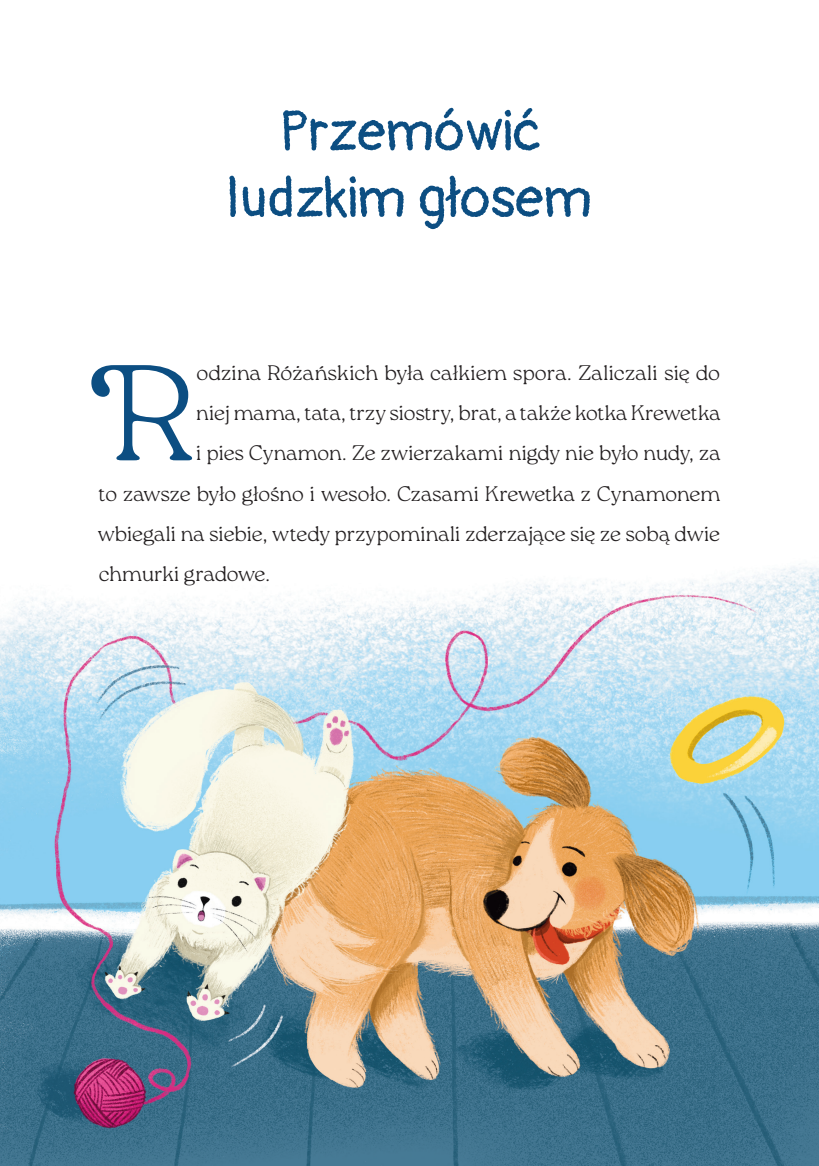
<style>
.page{position:relative;width:819px;height:1166px;background:#fff}
.page>*{position:absolute;margin:0;border:0;box-sizing:border-box;transform-origin:0 0}
.t1{font:100 135.97px "Roca";color:#0c4e82}
.t2{font:56px/66.5px "Pangolin";color:#0c4e82;text-align:center}
.t3{font:100 21px "Roca";letter-spacing:-.01em;color:#231f20}
</style>
<div class="page">
<img style="left:0;top:564px;width:819px;height:602px">
<h2 class="t2" style="left:226px;top:89px;width:367px">Przemówić ludzkim głosem</h2>
<h1 class="t1" style="left:91px;top:334px;width:88px">R</h1>
<p class="t3" style="left:196px;top:360px;width:525px">odzina Różańskich była całkiem spora. Zaliczali się do</p>
<p class="t3" style="left:196px;top:400px;width:526px">niej mama, tata, trzy siostry, brat, a także kotka Krewetka</p>
<p class="t3" style="left:196px;top:441px;width:526px">i pies Cynamon. Ze zwierzakami nigdy nie było nudy, za</p>
<p class="t3" style="left:99px;top:481px;width:623px">to zawsze było głośno i wesoło. Czasami Krewetka z Cynamonem</p>
<p class="t3" style="left:98px;top:521px;width:623px">wbiegali na siebie, wtedy przypominali zderzające się ze sobą dwie</p>
<p class="t3" style="left:99px;top:561px;width:173px">chmurki gradowe.</p>
</div>
